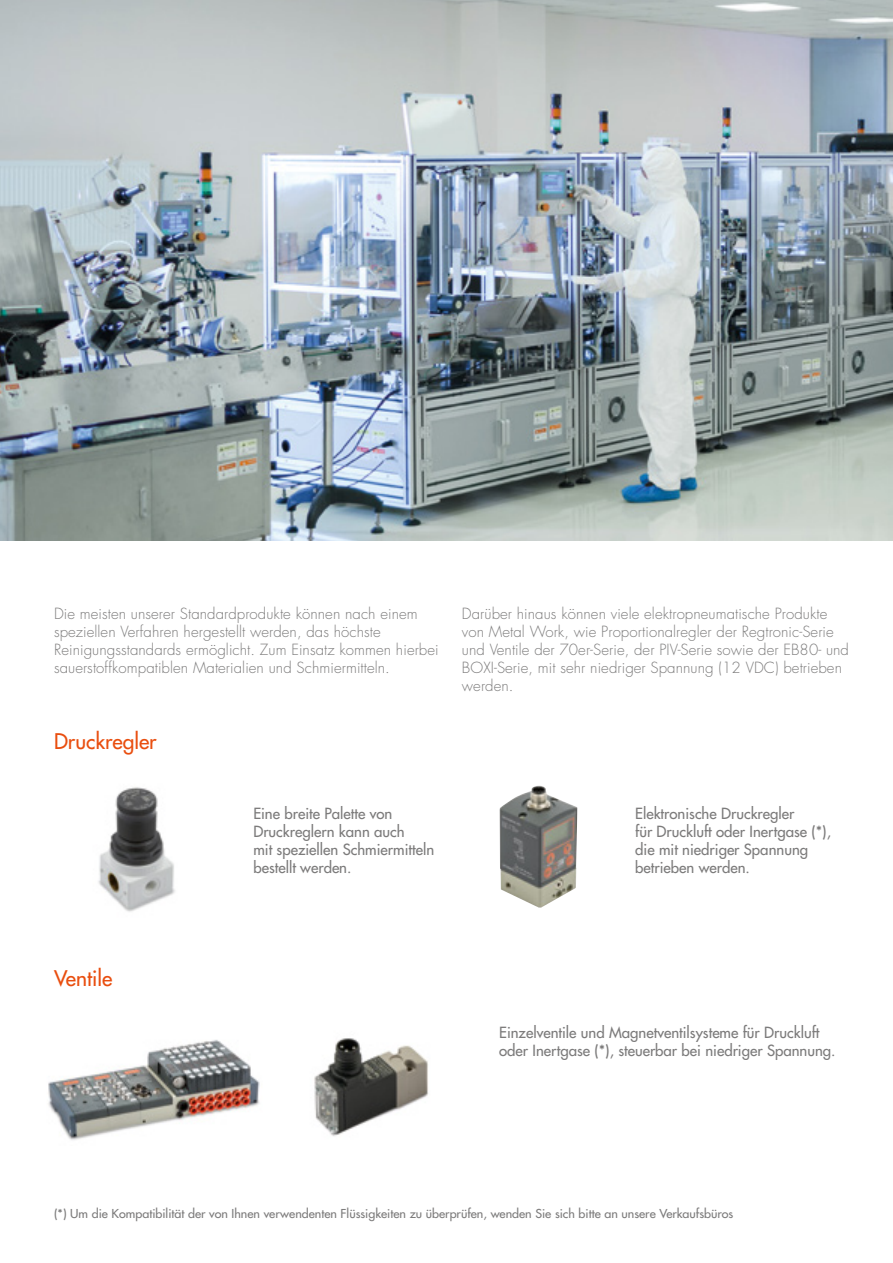
<style>
.page{position:relative;width:893px;height:1263px;background:#fff}
.page>*{position:absolute;margin:0;border:0;box-sizing:border-box;transform-origin:0 0}
.t1{font:500 21px "Futura Std";color:#e94e0f}
.t2{font:21px "Futura";color:#e94e0f}
.t3{font:300 15px/18px "Futura Std";letter-spacing:.005em;color:#7c7b7b}
.t4{font:15px/18px "Futura";color:#7c7b7b}
.t5{font:12px "Futura";color:#7c7b7b;scale:1.04 1}
</style>
<div class="page">
<img style="left:0;top:0;width:893px;height:540px">
<img style="left:98px;top:787px;width:77px;height:125px">
<img style="left:500px;top:786px;width:78px;height:121px">
<img style="left:314px;top:1038px;width:115px;height:98px">
<img style="left:48px;top:1040px;width:212px;height:100px">
<p class="t3" style="left:54px;top:605px;width:386px">Die meisten unserer Standardprodukte können nach einem speziellen Verfahren hergestellt werden, das höchste Reinigungsstandards ermöglicht. Zum Einsatz kommen hierbei sauerstoffkompatiblen Materialien und Schmiermitteln.</p>
<p class="t3" style="left:462px;top:605px;width:389px">Darüber hinaus können viele elektropneumatische Produkte von Metal Work, wie Proportionalregler der Regtronic-Serie und Ventile der 70er-Serie, der PIV-Serie sowie der EB80- und BOXI-Serie, mit sehr niedriger Spannung (12 VDC) betrieben werden.</p>
<h1 class="t1" style="left:54px;top:728px;width:104px">Druckregler</h1>
<h1 class="t2" style="left:54px;top:965px;width:60px">Ventile</h1>
<p class="t4" style="left:253px;top:804px;width:182px">Eine breite Palette von<br>Druckreglern kann auch<br>mit speziellen Schmiermitteln bestellt werden.</p>
<p class="t4" style="left:635px;top:804px;width:197px">Elektronische Druckregler<br>für Druckluft oder Inertgase (*), die mit niedriger Spannung betrieben werden.</p>
<p class="t4" style="left:499px;top:1024px;width:338px">Einzelventile und Magnetventilsysteme für Druckluft oder Inertgase (*), steuerbar bei niedriger Spannung.</p>
<p class="t5" style="left:54px;top:1206px;width:655px">(*) Um die Kompatibilität der von Ihnen verwendenten Flüssigkeiten zu überprüfen, wenden Sie sich bitte an unsere Verkaufsbüros</p>
</div>
